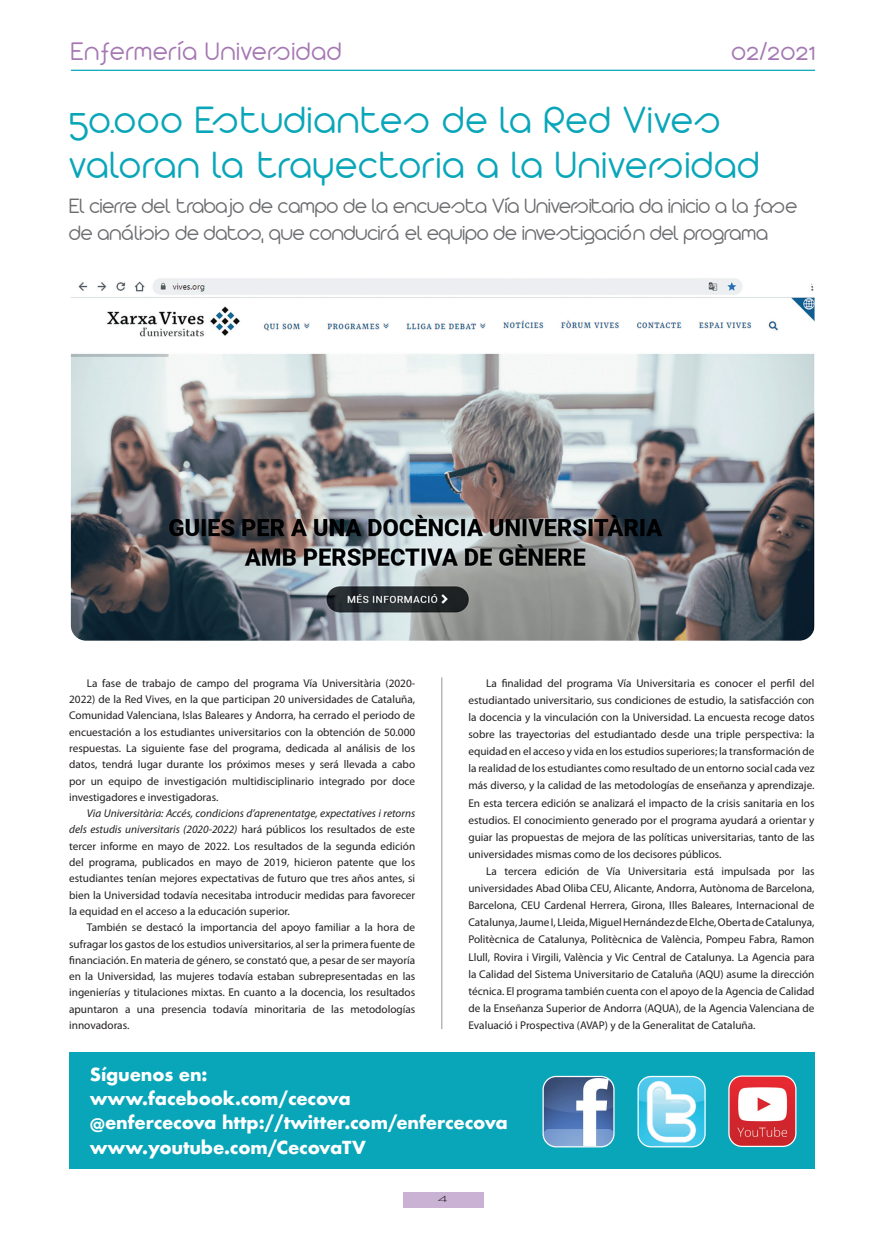
<style>
.page{position:relative;width:886px;height:1241px;background:#fff}
.page>*{position:absolute;margin:0;border:0;box-sizing:border-box;transform-origin:0 0}
.t1{font:300 41.25px/45px "Arista 2.0 Alternate";letter-spacing:.04em;color:#09a6b9}
.t2{font:300 27.5px "Arista 2.0 Alternate";letter-spacing:.04em;color:#a577b3}
.t3{font:300 22.5px/27.5px "Arista 2.0 Alternate";color:#6c6d70}
.t4{font:700 17.5px "Futura";letter-spacing:-.01em;color:#fff}
.t5{font:11.25px/16.2px "Myriad Pro";color:#231f20;text-align:justify}
.t6{font:300 8.12px "Futura";color:#231f20;scale:2 1}
.s1{font-style:italic}
</style>
<div class="page">
<hr style="left:71px;top:70px;width:744px;height:1px;background:#09a6b9">
<div style="left:403px;top:1192px;width:80px;height:15px;background:#cab2d5"></div>
<hr style="left:441px;top:677px;width:1px;height:351px;background:#939598">
<img style="left:71px;top:278px;width:743px;height:362px">
<div style="left:69px;top:1051px;width:745px;height:117px;background:#09a6b9"></div>
<img style="left:544px;top:1077px;width:70px;height:69px">
<div style="left:542px;top:1075px;width:72px;height:72px;border:1px solid #fff;border-radius:13px"></div>
<img style="left:639px;top:1077px;width:65px;height:69px">
<div style="left:637px;top:1075px;width:69px;height:72px;border:1px solid #fff;border-radius:13px"></div>
<img style="left:729px;top:1077px;width:67px;height:69px">
<div style="left:728px;top:1075px;width:68px;height:71px;border:1px solid #fff;border-radius:13px"></div>
<p class="t2" style="left:71px;top:35px;width:272px">Enfermería Universidad</p>
<p class="t2" style="left:731px;top:35px;width:85px">02/2021</p>
<p class="t1" style="left:69px;top:97px;width:692px">50.000 Estudiantes de la Red Vives valoran la trayectoria a la Universidad</p>
<p class="t3" style="left:69px;top:191px;width:729px">El cierre del trabajo de campo de la encuesta Vía Universitaria da inicio a la fase de análisis de datos, que conducirá el equipo de investigación del programa</p>
<p class="t5" style="left:69px;top:675px;width:348px;text-indent:18px">La fase de trabajo de campo del programa Vía Universitària (2020- 2022) de la Red Vives, en la que participan 20 universidades de Cataluña, Comunidad Valenciana, Islas Baleares y Andorra, ha cerrado el periodo de encuestación a los estudiantes universitarios con la obtención de 50.000 respuestas. La siguiente fase del programa, dedicada al análisis de los datos, tendrá lugar durante los próximos meses y será llevada a cabo por un equipo de investigación multidisciplinario integrado por doce investigadores e investigadoras.</p>
<p class="t5" style="left:69px;top:805px;width:348px;text-indent:18px"><span class="s1">Via Universitària: Accés, condicions d’aprenentatge, expectatives i retorns dels estudis universitaris (2020-2022)</span> hará públicos los resultados de este tercer informe en mayo de 2022. Los resultados de la segunda edición del programa, publicados en mayo de 2019, hicieron patente que los estudiantes tenían mejores expectativas de futuro que tres años antes, si bien la Universidad todavía necesitaba introducir medidas para favorecer la equidad en el acceso a la educación superior.</p>
<p class="t5" style="left:69px;top:919px;width:348px;text-indent:18px">También se destacó la importancia del apoyo familiar a la hora de sufragar los gastos de los estudios universitarios, al ser la primera fuente de financiación. En materia de género, se constató que, a pesar de ser mayoría en la Universidad, las mujeres todavía estaban subrepresentadas en las ingenierías y titulaciones mixtas. En cuanto a la docencia, los resultados apuntaron a una presencia todavía minoritaria de las metodologías innovadoras.</p>
<p class="t5" style="left:468px;top:674px;width:348px;line-height:17.1px;text-indent:18px">La finalidad del programa Vía Universitaria es conocer el perfil del estudiantado universitario, sus condiciones de estudio, la satisfacción con la docencia y la vinculación con la Universidad. La encuesta recoge datos sobre las trayectorias del estudiantado desde una triple perspectiva: la equidad en el acceso y vida en los estudios superiores; la transformación de la realidad de los estudiantes como resultado de un entorno social cada vez más diverso, y la calidad de las metodologías de enseñanza y aprendizaje.<br>En esta tercera edición se analizará el impacto de la crisis sanitaria en los estudios. El conocimiento generado por el programa ayudará a orientar y guiar las propuestas de mejora de las políticas universitarias, tanto de las universidades mismas como de los decisores públicos.</p>
<p class="t5" style="left:468px;top:862px;width:348px;line-height:17.1px;text-indent:18px">La tercera edición de Vía Universitaria está impulsada por las universidades Abad Oliba CEU, Alicante, Andorra, Autònoma de Barcelona, Barcelona, CEU Cardenal Herrera, Girona, Illes Baleares, Internacional de Catalunya, Jaume I, Lleida, Miguel Hernández de Elche, Oberta de Catalunya, Politècnica de Catalunya, Politècnica de València, Pompeu Fabra, Ramon Llull, Rovira i Virgili, València y Vic Central de Catalunya. La Agencia para la Calidad del Sistema Universitario de Cataluña (AQU) asume la dirección técnica. El programa también cuenta con el apoyo de la Agencia de Calidad de la Enseñanza Superior de Andorra (AQUA), de la Agencia Valenciana de Evaluació i Prospectiva (AVAP) y de la Generalitat de Cataluña.</p>
<p class="t4" style="left:90px;top:1061px;width:119px">Síguenos en:</p>
<p class="t4" style="left:90px;top:1085px;width:262px">www.facebook.com/cecova</p>
<p class="t4" style="left:90px;top:1109px;width:419px">@enfercecova http://twitter.com/enfercecova</p>
<p class="t4" style="left:90px;top:1134px;width:278px">www.youtube.com/CecovaTV</p>
<p class="t6" style="left:438px;top:1193px;width:7px">4</p>
</div>
